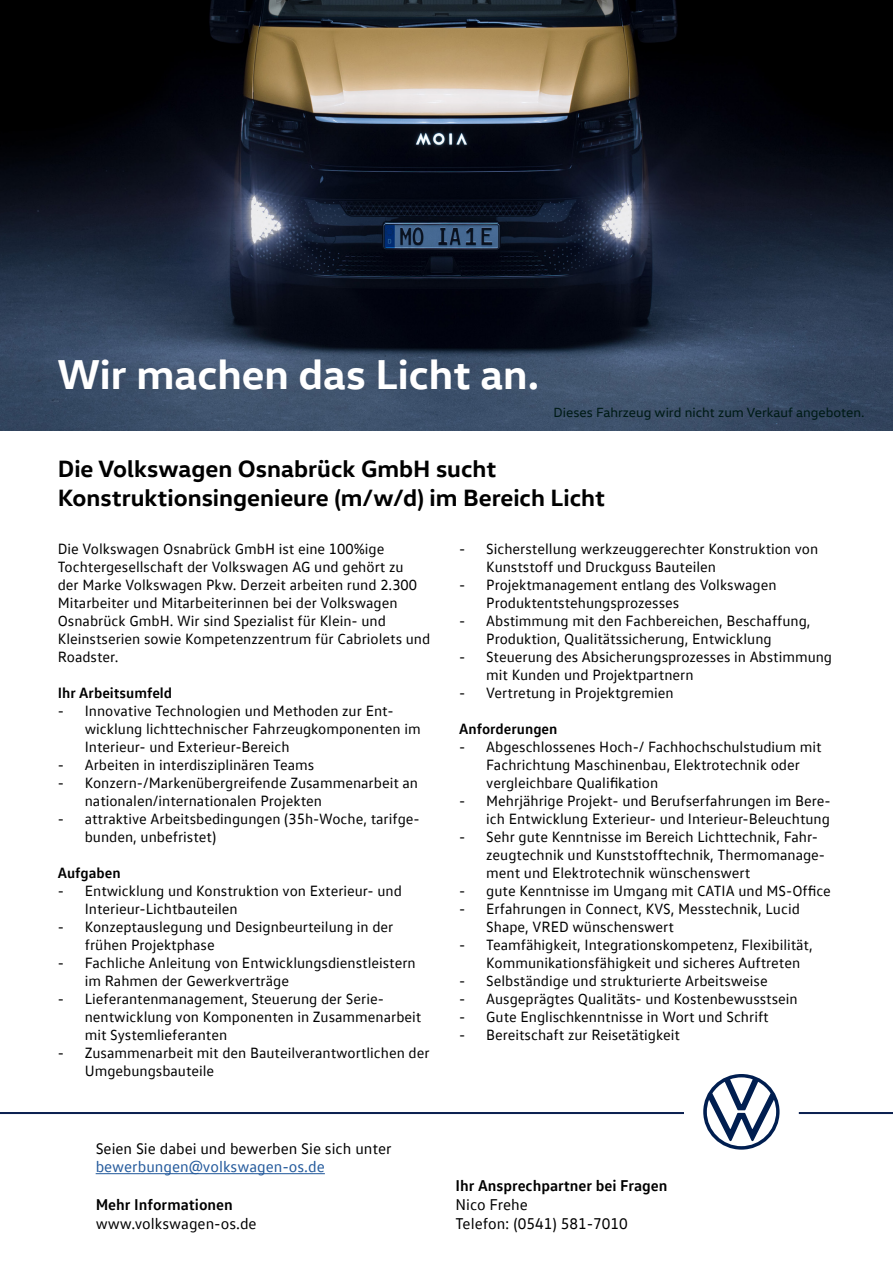
<style>
.page{position:relative;width:893px;height:1263px;background:#fff}
.page>*{position:absolute;margin:0;border:0;box-sizing:border-box;transform-origin:0 0}
.t1{font:700 42px "VW Head Office";color:#fff}
.t2{font:700 24px "VW Head";color:#000}
.t3{font:15.75px/18.9px "VW Text Office";color:#000}
.t4{font:15.75px "VW Text Office";color:#245a9c}
.t5{font:700 15.75px "VW Text Office";color:#000}
.t6{font:15px/18px "VW Text Office";color:#000}
.t7{font:700 15px "VW Text Office";color:#000}
.t8{font:13.5px "VW Head";color:#001b17}
.s1{font-weight:700}
</style>
<div class="page">
<hr style="left:0;top:1112px;width:684px;height:2px;background:#0c2150">
<hr style="left:799px;top:1112px;width:94px;height:2px;background:#0c2150">
<svg style="left:703px;top:1074px;width:76px;height:76px"></svg>
<img style="left:0;top:0;width:893px;height:430px">
<hr style="left:96px;top:1173px;width:229px;height:1px;background:#245a9c">
<p class="t1" style="left:57px;top:347px;width:483px">Wir machen das Licht an.</p>
<p class="t8" style="left:554px;top:404px;width:312px">Dieses Fahrzeug wird nicht zum Verkauf angeboten.</p>
<p class="t2" style="left:58px;top:453px;width:440px">Die Volkswagen Osnabrück GmbH sucht</p>
<p class="t2" style="left:58px;top:482px;width:549px">Konstruktionsingenieure (m/w/d) im Bereich Licht</p>
<p class="t6" style="left:58px;top:539px;width:374px">Die Volkswagen Osnabrück GmbH ist eine 100%ige Tochtergesellschaft der Volkswagen AG und gehört zu<br>der Marke Volkswagen Pkw. Derzeit arbeiten rund 2.300<br>Mitarbeiter und Mitarbeiterinnen bei der Volkswagen Osnabrück GmbH. Wir sind Spezialist für Klein- und Kleinstserien sowie Kompetenzzentrum für Cabriolets und Roadster.</p>
<p class="t7" style="left:58px;top:683px;width:116px">Ihr Arbeitsumfeld</p>
<p class="t6" style="left:85px;top:701px;width:337px;text-indent:-27px">- Innovative Technologien und Methoden zur Ent&shy;wicklung lichttechnischer Fahrzeugkomponenten im<br>Interieur- und Exterieur-Bereich</p>
<p class="t6" style="left:58px;top:755px;width:258px">- Arbeiten in interdisziplinären Teams</p>
<p class="t6" style="left:85px;top:773px;width:335px;text-indent:-27px">- Konzern-/Markenübergreifende Zusammenarbeit an nationalen/internationalen Projekten</p>
<p class="t6" style="left:85px;top:809px;width:336px;text-indent:-27px">- attraktive Arbeitsbedingungen (35h-Woche, tarifge&shy;bunden, unbefristet)</p>
<p class="t7" style="left:58px;top:863px;width:64px">Aufgaben</p>
<p class="t6" style="left:85px;top:881px;width:319px;text-indent:-27px">- Entwicklung und Konstruktion von Exterieur- und<br>Interieur-Lichtbauteilen</p>
<p class="t6" style="left:85px;top:917px;width:310px;text-indent:-27px">- Konzeptauslegung und Designbeurteilung in der frühen Projektphase</p>
<p class="t6" style="left:85px;top:953px;width:333px;text-indent:-27px">- Fachliche Anleitung von Entwicklungsdienstleistern im Rahmen der Gewerkverträge</p>
<p class="t6" style="left:85px;top:989px;width:338px;text-indent:-27px">- Lieferantenmanagement, Steuerung der Serie&shy;nentwicklung von Komponenten in Zusammenarbeit mit Systemlieferanten</p>
<p class="t6" style="left:85px;top:1043px;width:346px;text-indent:-27px">- Zusammenarbeit mit den Bauteilverantwortlichen der<br>Umgebungsbauteile</p>
<p class="t3" style="left:96px;top:1138px;width:298px">Seien Sie dabei und bewerben Sie sich unter</p>
<p class="t4" style="left:96px;top:1157px;width:231px">bewerbungen@volkswagen-os.de</p>
<p class="t5" style="left:96px;top:1194px;width:139px">Mehr Informationen</p>
<p class="t3" style="left:96px;top:1214px;width:163px">www.volkswagen-os.de</p>
<p class="t6" style="left:486px;top:539px;width:334px;text-indent:-27px">- Sicherstellung werkzeuggerechter Konstruktion von<br>Kunststoff und Druckguss Bauteilen</p>
<p class="t6" style="left:486px;top:575px;width:292px;text-indent:-27px">- Projektmanagement entlang des Volkswagen<br>Produktentstehungsprozesses</p>
<p class="t6" style="left:486px;top:611px;width:326px;text-indent:-27px">- Abstimmung mit den Fachbereichen, Beschaffung,<br>Produktion, Qualitätssicherung, Entwicklung</p>
<p class="t6" style="left:486px;top:647px;width:347px;text-indent:-27px">- Steuerung des Absicherungsprozesses in Abstimmung mit Kunden und Projektpartnern</p>
<p class="t6" style="left:459px;top:683px;width:216px">- Vertretung in Projektgremien</p>
<p class="t7" style="left:459px;top:719px;width:100px">Anforderungen</p>
<p class="t6" style="left:486px;top:737px;width:337px;text-indent:-27px">- Abgeschlossenes Hoch-/ Fachhochschulstudium mit<br>Fachrichtung Maschinenbau, Elektrotechnik oder vergleichbare Qualifikation</p>
<p class="t6" style="left:459px;top:791px;width:373px;text-align:right">- Mehrjährige Projekt- und Berufserfahrungen im Bere&shy;ich Entwicklung Exterieur- und Interieur-Beleuchtung</p>
<p class="t6" style="left:486px;top:827px;width:340px;text-indent:-27px">- Sehr gute Kenntnisse im Bereich Lichttechnik, Fahr&shy;zeugtechnik und Kunststofftechnik, Thermomanage&shy;ment und Elektrotechnik wünschenswert</p>
<p class="t6" style="left:459px;top:881px;width:373px">- gute Kenntnisse im Umgang mit CATIA und MS-Office</p>
<p class="t6" style="left:486px;top:899px;width:315px;text-indent:-27px">- Erfahrungen in Connect, KVS, Messtechnik, Lucid<br>Shape, VRED wünschenswert</p>
<p class="t6" style="left:486px;top:935px;width:328px;text-indent:-27px">- Teamfähigkeit, Integrationskompetenz, Flexibilität,<br>Kommunikationsfähigkeit und sicheres Auftreten</p>
<p class="t6" style="left:459px;top:971px;width:310px">- Selbständige und strukturierte Arbeitsweise</p>
<p class="t6" style="left:459px;top:989px;width:340px">- Ausgeprägtes Qualitäts- und Kostenbewusstsein</p>
<p class="t6" style="left:459px;top:1007px;width:311px">- Gute Englischkenntnisse in Wort und Schrift</p>
<p class="t6" style="left:459px;top:1025px;width:222px">- Bereitschaft zur Reisetätigkeit</p>
<p class="t3" style="left:455px;top:1176px;width:213px"><span class="s1">Ihr Ansprechpartner bei Fragen<br></span>Nico Frehe<br>Telefon: (0541) 581-7010</p>
</div>
